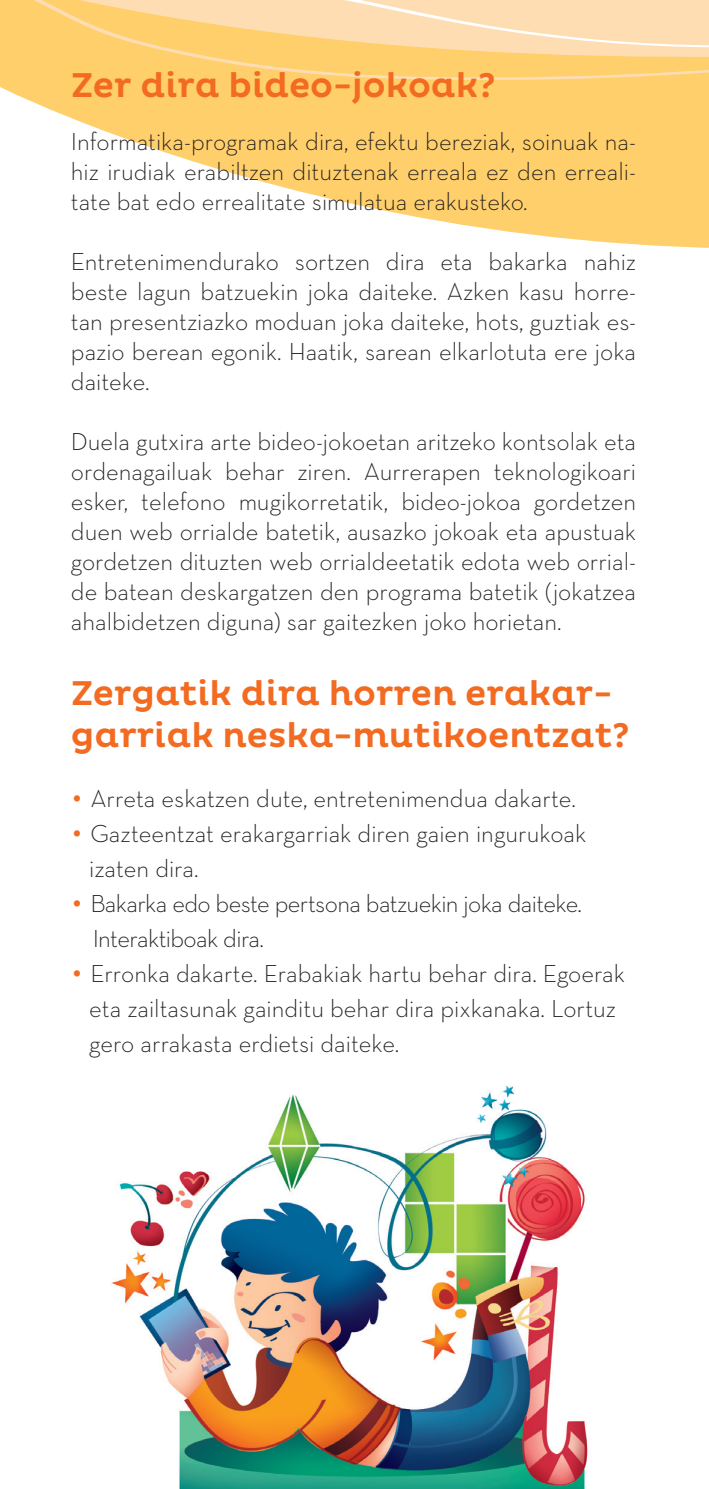
<style>
.page{position:relative;width:709px;height:1489px;background:#fff}
.page>*{position:absolute;margin:0;border:0;box-sizing:border-box;transform-origin:0 0}
.t1{font:500 35px/42px "Pluto";color:#f36a21}
.t2{font:300 25px/30px "Neutra Text";color:#231f20;text-align:justify}
.t3{font:300 25px/35px "Neutra Text";letter-spacing:-.025em;color:#231f20}
.s1{font-family:"Gill Sans";color:#f36a21}
</style>
<div class="page">
<svg style="left:0;top:83px;width:709px;height:165px;fill:#fecf6b"></svg>
<svg style="left:0;top:0;width:709px;height:83px;background:#fed075"></svg>
<svg style="left:203px;top:0;width:506px;height:49px;background:#fedcad"></svg>
<img style="left:111px;top:1085px;width:477px;height:403px">
<p class="t1" style="left:71px;top:65px;width:426px">Zer dira bideo-jokoak?</p>
<p class="t2" style="left:71px;top:126px;width:566px">Informatika-programak dira, efektu bereziak, soinuak na&shy;hiz irudiak erabiltzen dituztenak erreala ez den erreali&shy;tate bat edo errealitate simulatua erakusteko.</p>
<p class="t2" style="left:71px;top:246px;width:566px">Entretenimendurako sortzen dira eta bakarka nahiz beste lagun batzuekin joka daiteke. Azken kasu horre&shy;tan presentziazko moduan joka daiteke, hots, guztiak es&shy;pazio berean egonik. Haatik, sarean elkarlotuta ere joka daiteke.</p>
<p class="t2" style="left:71px;top:426px;width:567px">Duela gutxira arte bideo-jokoetan aritzeko kontsolak eta ordenagailuak behar ziren. Aurrerapen teknologikoari esker, telefono mugikorretatik, bideo-jokoa gordetzen duen web orrialde batetik, ausazko jokoak eta apustuak gordetzen dituzten web orrialdeetatik edota web orrial&shy;de batean deskargatzen den programa batetik (jokatzea ahalbidetzen diguna) sar gaitezken joko horietan.</p>
<p class="t1" style="left:71px;top:673px;width:560px">Zergatik dira horren erakar&shy;garriak neska-mutikoentzat?</p>
<p class="t2" style="left:71px;top:783px;width:506px"><span class="s1">•</span> Arreta eskatzen dute, entretenimendua dakarte.</p>
<p class="t2" style="left:89px;top:815px;width:498px;line-height:35px;text-indent:-18px"><span class="s1">•</span> Gazteentzat erakargarriak diren gaien ingurukoak izaten dira.</p>
<p class="t3" style="left:93px;top:885px;width:491px;text-indent:-22px"><span class="s1">•</span> Bakarka edo beste pertsona batzuekin joka daiteke.<br>Interaktiboak dira.</p>
<p class="t2" style="left:89px;top:955px;width:537px;line-height:35px;text-align:left;text-indent:-18px"><span class="s1">•</span> Erronka dakarte. Erabakiak hartu behar dira. Egoerak eta zailtasunak gainditu behar dira pixkanaka. Lortuz gero arrakasta erdietsi daiteke.</p>
</div>
